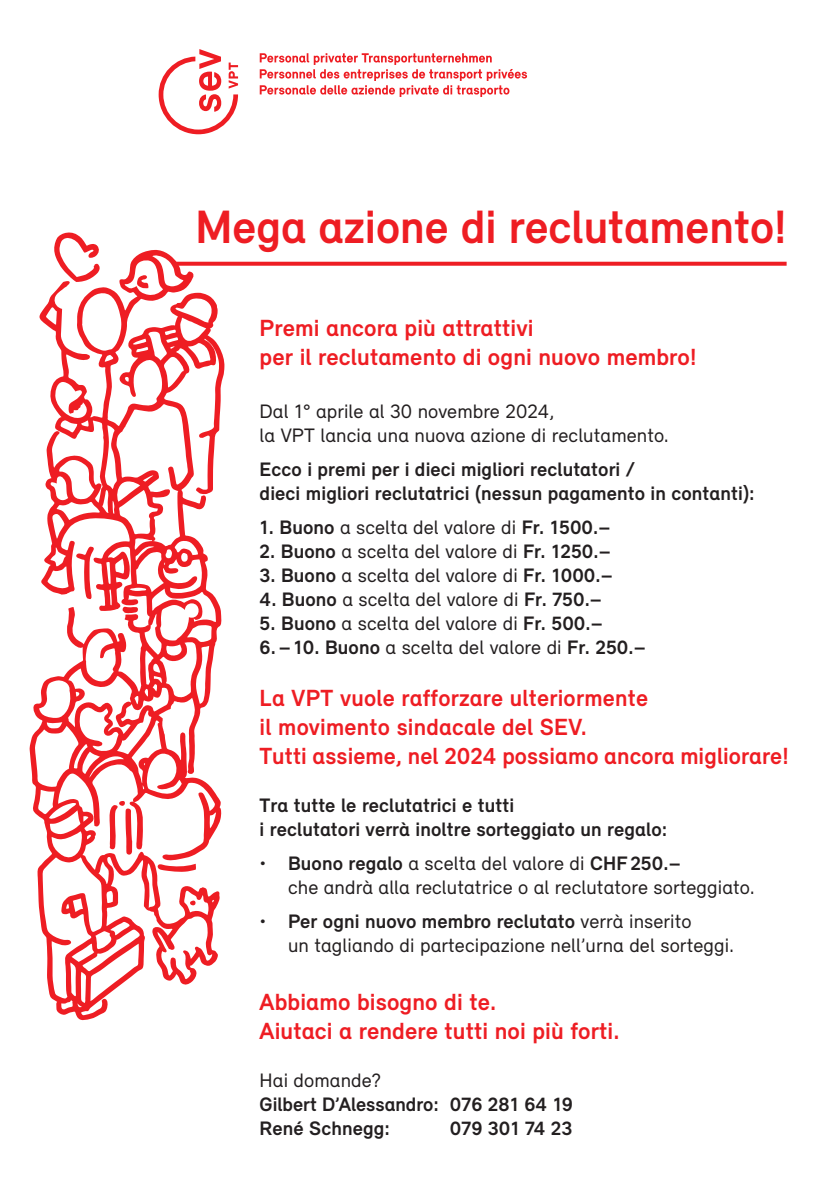
<style>
.page{position:relative;width:840px;height:1191px;background:#fff}
.page>*{position:absolute;margin:0;border:0;box-sizing:border-box;transform-origin:0 0}
.t1{font:700 48px "Relevant";color:#ee1d23}
.t2{font:700 24px/28.8px "Relevant";letter-spacing:.005em;color:#ee1d23}
.t3{font:20px/24px "Relevant";letter-spacing:.005em;color:#231f20}
.t4{font:700 20px/24px "Relevant";letter-spacing:.005em;color:#231f20}
.s1{font-weight:700}
</style>
<div class="page">
<svg style="left:158px;top:49px;width:80px;height:85px"></svg>
<svg style="left:259px;top:53px;width:267px;height:44px"></svg>
<svg style="left:29px;top:250px;width:195px;height:771px"></svg>
<svg style="left:54px;top:232px;width:46px;height:50px"></svg>
<svg style="left:157px;top:863px;width:39px;height:9px"></svg>
<svg style="left:109px;top:800px;width:23px;height:55px"></svg>
<svg style="left:73px;top:546px;width:21px;height:53px"></svg>
<svg style="left:122px;top:606px;width:16px;height:7px"></svg>
<svg style="left:137px;top:274px;width:11px;height:14px"></svg>
<svg style="left:190px;top:900px;width:6px;height:5px"></svg>
<svg style="left:175px;top:262px;width:611px;height:4px;background:#ee2c31"></svg>
<h1 class="t1" style="left:195px;top:199px;width:592px">Mega azione di reclutamento!</h1>
<p class="t2" style="left:259px;top:313px;width:438px">Premi ancora più attrattivi<br>per il reclutamento di ogni nuovo membro!</p>
<p class="t3" style="left:259px;top:398px;width:410px">Dal 1° aprile al 30 novembre 2024,<br>la VPT lancia una nuova azione di reclutamento.</p>
<p class="t4" style="left:259px;top:456px;width:496px">Ecco i premi per i dieci migliori reclutatori /<br>dieci migliori reclutatrici (nessun pagamento in contanti):</p>
<p class="t3" style="left:259px;top:514px;width:352px"><span class="s1">1. Buono</span> a scelta del valore di <span class="s1">Fr. 1500.–</span></p>
<p class="t3" style="left:259px;top:538px;width:352px"><span class="s1">2. Buono</span> a scelta del valore di <span class="s1">Fr. 1250.–</span></p>
<p class="t3" style="left:259px;top:562px;width:354px"><span class="s1">3. Buono</span> a scelta del valore di <span class="s1">Fr. 1000.–</span></p>
<p class="t3" style="left:259px;top:586px;width:343px"><span class="s1">4. Buono</span> a scelta del valore di <span class="s1">Fr. 750.–</span></p>
<p class="t3" style="left:259px;top:610px;width:387px"><span class="s1">5. Buono</span> a scelta del valore di <span class="s1">Fr. 500.–<br>6.–10. Buono</span> a scelta del valore di <span class="s1">Fr. 250.–</span></p>
<p class="t2" style="left:259px;top:683px;width:530px">La VPT vuole rafforzare ulteriormente<br>il movimento sindacale del SEV.<br>Tutti assieme, nel 2024 possiamo ancora migliorare!</p>
<p class="t4" style="left:259px;top:793px;width:409px">Tra tutte le reclutatrici e tutti<br>i reclutatori verrà inoltre sorteggiato un regalo:</p>
<p class="t3" style="left:288px;top:851px;width:468px;text-indent:-28px"><span class="s1">• Buono regalo</span> a scelta del valore di <span class="s1">CHF250.–<br></span>che andrà alla reclutatrice o al reclutatore sorteggiato.</p>
<p class="t3" style="left:288px;top:909px;width:447px;text-indent:-28px"><span class="s1">• Per ogni nuovo membro reclutato</span> verrà inserito<br>un tagliando di partecipazione nell’urna del sorteggi.</p>
<p class="t2" style="left:259px;top:987px;width:361px">Abbiamo bisogno di te.<br>Aiutaci a rendere tutti noi più forti.</p>
<p class="t3" style="left:259px;top:1067px;width:123px">Hai domande?</p>
<p class="t4" style="left:259px;top:1091px;width:315px">Gilbert D’Alessandro: 076 281 64 19<br>René Schnegg:</p>
<p class="t4" style="left:449px;top:1115px;width:124px">079 301 74 23</p>
</div>
